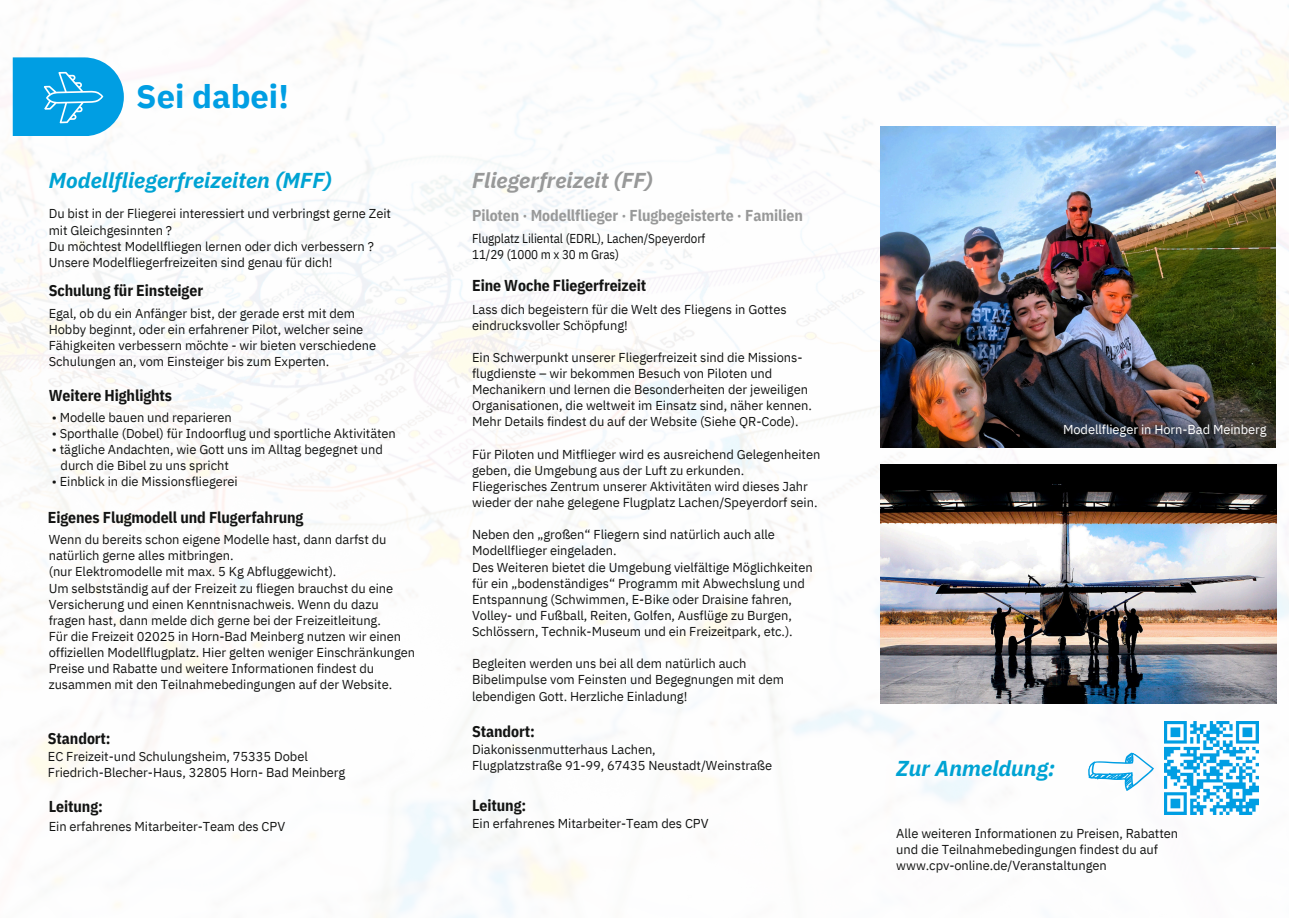
<style>
.page{position:relative;width:1289px;height:918px;background:#fff}
.page>*{position:absolute;margin:0;border:0;box-sizing:border-box;transform-origin:0 0}
.t1{font:700 32.7px "IBM Plex Sans";color:#009ee3}
.t2{font:italic 700 21.45px "IBM Plex Sans";letter-spacing:.005em;color:#00a3d3}
.t3{font:italic 700 21.45px "IBM Plex Sans";letter-spacing:.005em;color:#989999}
.t4{font:700 15.75px "IBM Plex Sans Cond";letter-spacing:-.005em;color:#131413}
.t5{font:700 15.75px "IBM Plex Sans Cond";letter-spacing:-.005em;color:#989999}
.t6{font:12.9px/16px "IBM Plex Sans";letter-spacing:-.005em;color:#131413}
.t7{font:12.9px "IBM Plex Sans Cond";letter-spacing:-.005em;color:#131413}
.t8{font:12.9px "IBM Plex Sans";letter-spacing:-.005em;color:#fff}
</style>
<div class="page">
<img style="left:0;top:0;width:1288px;height:918px">
<img style="left:880px;top:126px;width:395px;height:321px">
<img style="left:880px;top:464px;width:396px;height:240px">
<img style="left:1164px;top:721px;width:93px;height:94px">
<svg style="left:1084px;top:740px;width:72px;height:58px"></svg>
<svg style="left:13px;top:57px;width:111px;height:79px;background:#23abe6"></svg>
<p class="t1" style="left:136px;top:75px;width:154px">Sei dabei!</p>
<p class="t2" style="left:49px;top:166px;width:285px">Modellfliegerfreizeiten (MFF)</p>
<h4 class="t3" style="left:472px;top:166px;width:182px">Fliegerfreizeit (FF)</h4>
<p class="t6" style="left:49px;top:206px;width:344px">Du bist in der Fliegerei interessiert und verbringst gerne Zeit mit Gleichgesinnten ?</p>
<p class="t6" style="left:49px;top:238px;width:326px">Du möchtest Modellfliegen lernen oder dich verbessern ?</p>
<p class="t6" style="left:49px;top:254px;width:285px">Unsere Modelfliegerfreizeiten sind genau für dich!</p>
<h4 class="t4" style="left:49px;top:280px;width:156px">Schulung für Einsteiger</h4>
<p class="t6" style="left:49px;top:305px;width:329px">Egal, ob du ein Anfänger bist, der gerade erst mit dem Hobby beginnt, oder ein erfahrener Pilot, welcher seine Fähigkeiten verbessern möchte - wir bieten verschiedene Schulungen an, vom Einsteiger bis zum Experten.</p>
<p class="t4" style="left:49px;top:385px;width:125px">Weitere Highlights</p>
<p class="t6" style="left:52px;top:409px;width:181px">• Modelle bauen und reparieren</p>
<p class="t6" style="left:52px;top:425px;width:345px">• Sporthalle (Dobel) für Indoorflug und sportliche Aktivitäten</p>
<p class="t6" style="left:52px;top:441px;width:332px">• tägliche Andachten, wie Gott uns im Alltag begegnet und</p>
<p class="t6" style="left:61px;top:457px;width:170px">durch die Bibel zu uns spricht</p>
<h4 class="t6" style="left:52px;top:473px;width:187px">• Einblick in die Missionsfliegerei</h4>
<p class="t4" style="left:48px;top:507px;width:257px">Eigenes Flugmodell und Flugerfahrung</p>
<p class="t6" style="left:49px;top:531px;width:339px">Wenn du bereits schon eigene Modelle hast, dann darfst du natürlich gerne alles mitbringen.</p>
<h4 class="t6" style="left:49px;top:564px;width:289px">(nur Elektromodelle mit max. 5 Kg Abfluggewicht).</h4>
<p class="t6" style="left:49px;top:580px;width:346px">Um selbstständig auf der Freizeit zu fliegen brauchst du eine<br>Versicherung und einen Kenntnisnachweis. Wenn du dazu fragen hast, dann melde dich gerne bei der Freizeitleitung.</p>
<p class="t6" style="left:49px;top:628px;width:368px">Für die Freizeit 02025 in Horn-Bad Meinberg nutzen wir einen offiziellen Modellflugplatz. Hier gelten weniger Einschränkungen</p>
<p class="t6" style="left:49px;top:660px;width:345px">Preise und Rabatte und weitere Informationen findest du zusammen mit den Teilnahmebedingungen auf der Website.</p>
<p class="t4" style="left:48px;top:728px;width:64px">Standort:</p>
<h4 class="t6" style="left:48px;top:748px;width:261px">EC Freizeit-und Schulungsheim, 75335 Dobel</h4>
<p class="t6" style="left:48px;top:764px;width:299px">Friedrich-Blecher-Haus, 32805 Horn- Bad Meinberg</p>
<p class="t4" style="left:49px;top:796px;width:56px">Leitung:</p>
<p class="t6" style="left:49px;top:818px;width:238px">Ein erfahrenes Mitarbeiter-Team des CPV</p>
<p class="t5" style="left:472px;top:205px;width:332px">Piloten · Modellflieger · Flugbegeisterte · Familien</p>
<p class="t7" style="left:472px;top:229px;width:235px">Flugplatz Liliental (EDRL), Lachen/Speyerdorf</p>
<p class="t7" style="left:472px;top:246px;width:148px">11/29 (1000 m x 30 m Gras)</p>
<p class="t4" style="left:472px;top:275px;width:176px">Eine Woche Fliegerfreizeit</p>
<h1 class="t6" style="left:472px;top:301px;width:316px">Lass dich begeistern für die Welt des Fliegens in Gottes eindrucksvoller Schöpfung!</h1>
<h2 class="t6" style="left:472px;top:349px;width:341px">Ein Schwerpunkt unserer Fliegerfreizeit sind die Missions&shy;flugdienste – wir bekommen Besuch von Piloten und Mechanikern und lernen die Besonderheiten der jeweiligen Organisationen, die weltweit im Einsatz sind, näher kennen.</h2>
<h2 class="t6" style="left:472px;top:414px;width:328px">Mehr Details findest du auf der Website (Siehe QR-Code).</h2>
<p class="t6" style="left:472px;top:446px;width:350px">Für Piloten und Mitflieger wird es ausreichend Gelegenheiten geben, die Umgebung aus der Luft zu erkunden.</p>
<p class="t6" style="left:472px;top:478px;width:347px">Fliegerisches Zentrum unserer Aktivitäten wird dieses Jahr wieder der nahe gelegene Flugplatz Lachen/Speyerdorf sein.</p>
<p class="t6" style="left:472px;top:526px;width:304px">Neben den „großen“ Fliegern sind natürlich auch alle<br>Modellflieger eingeladen.</p>
<h4 class="t6" style="left:472px;top:559px;width:342px">Des Weiteren bietet die Umgebung vielfältige Möglichkeiten für ein „bodenständiges“ Programm mit Abwechslung und Entspannung (Schwimmen, E-Bike oder Draisine fahren, Volley- und Fußball, Reiten, Golfen, Ausflüge zu Burgen, Schlössern, Technik-Museum und ein Freizeitpark, etc.).</h4>
<p class="t6" style="left:472px;top:655px;width:313px">Begleiten werden uns bei all dem natürlich auch<br>Bibelimpulse vom Feinsten und Begegnungen mit dem lebendigen Gott. Herzliche Einladung!</p>
<p class="t4" style="left:472px;top:721px;width:64px">Standort:</p>
<h4 class="t6" style="left:472px;top:741px;width:185px">Diakonissenmutterhaus Lachen,</h4>
<h4 class="t6" style="left:472px;top:757px;width:301px">Flugplatzstraße 91-99, 67435 Neustadt/Weinstraße</h4>
<p class="t4" style="left:472px;top:795px;width:56px">Leitung:</p>
<p class="t6" style="left:472px;top:815px;width:238px">Ein erfahrenes Mitarbeiter-Team des CPV</p>
<h4 class="t8" style="left:1062px;top:421px;width:205px">Modellflieger in Horn-Bad Meinberg</h4>
<p class="t2" style="left:896px;top:754px;width:160px">Zur Anmeldung:</p>
<p class="t6" style="left:896px;top:825px;width:283px">Alle weiteren Informationen zu Preisen, Rabatten und die Teilnahmebedingungen findest du auf</p>
<p class="t6" style="left:896px;top:858px;width:212px">www.cpv-online.de/Veranstaltungen</p>
</div>
